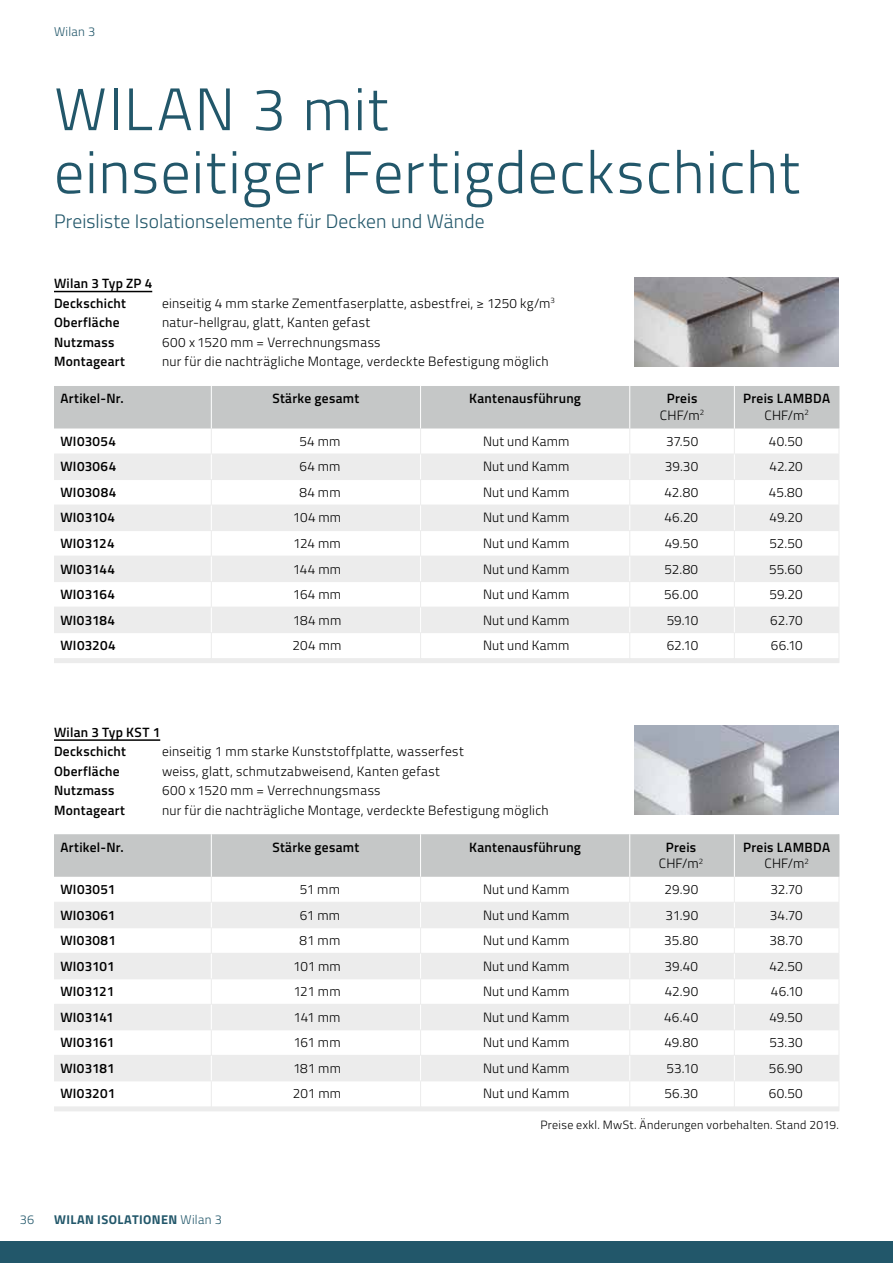
<style>
.page{position:relative;width:893px;height:1263px;background:#fff}
.page>*{position:absolute;margin:0;border:0;box-sizing:border-box;transform-origin:0 0}
.t1{font:300 60px/63px "Titillium Web";letter-spacing:.015em;color:#22576a}
.t2{font:300 19.5px "Titillium Web";letter-spacing:.005em;color:#22576a}
.t3{font:300 13.5px "Titillium Web";letter-spacing:.02em;color:#000}
.t4{font:600 13.5px/16.5px "Titillium Web";letter-spacing:.02em;color:#000;text-align:center}
.t5{font:600 13.5px "Titillium Web";color:#000}
.t6{font:700 12.75px "Titillium Web";letter-spacing:.03em;color:#22576a}
.t7{font:300 12.75px "Titillium Web";letter-spacing:.025em;color:#22576a}
.t8{font:300 12px "Titillium Web";letter-spacing:.025em;color:#000}
.s1{font-weight:300}
</style>
<div class="page">
<div style="left:0;top:1242px;width:893px;height:21px;background:#22576a"></div>
<hr style="left:54px;top:739px;width:106px;height:2px;background:#000">
<hr style="left:54px;top:1110px;width:157px;height:1px;background:#ececec">
<hr style="left:211px;top:1110px;width:210px;height:1px;background:#ececec">
<hr style="left:421px;top:1110px;width:209px;height:1px;background:#ececec">
<hr style="left:630px;top:1110px;width:104px;height:1px;background:#ececec">
<hr style="left:734px;top:1110px;width:105px;height:1px;background:#ececec">
<svg style="left:54px;top:834px;width:786px;height:276px"></svg>
<hr style="left:734px;top:834px;width:1px;height:43px;background:#fff">
<hr style="left:54px;top:291px;width:98px;height:1px;background:#000">
<hr style="left:54px;top:662px;width:157px;height:1px;background:#ececec">
<hr style="left:211px;top:662px;width:210px;height:1px;background:#ececec">
<hr style="left:421px;top:662px;width:209px;height:1px;background:#ececec">
<hr style="left:630px;top:662px;width:104px;height:1px;background:#ececec">
<hr style="left:734px;top:662px;width:105px;height:1px;background:#ececec">
<svg style="left:54px;top:386px;width:786px;height:276px"></svg>
<hr style="left:734px;top:386px;width:1px;height:42px;background:#fff">
<img style="left:635px;top:726px;width:204px;height:88px">
<img style="left:635px;top:277px;width:204px;height:89px">
<p class="t7" style="left:54px;top:22px;width:43px">Wilan 3</p>
<h1 class="t1" style="left:54px;top:75px;width:747px">WILAN 3 mit<br>einseitiger Fertigdeckschicht</h1>
<h2 class="t2" style="left:54px;top:207px;width:432px">Preisliste Isolationselemente für Decken und Wände</h2>
<p class="t4" style="left:54px;top:273px;width:100px;line-height:19.5px;text-align:left">Wilan 3 Typ ZP 4<br>Deckschicht</p>
<p class="t3" style="left:162px;top:293px;width:394px">einseitig 4 mm starke Zementfaserplatte, asbestfrei, ≥ 1250 kg/m<sup>3</sup></p>
<p class="t4" style="left:54px;top:313px;width:67px">Oberfläche</p>
<p class="t3" style="left:162px;top:312px;width:210px">natur-hellgrau, glatt, Kanten gefast</p>
<p class="t4" style="left:54px;top:333px;width:62px">Nutzmass</p>
<p class="t3" style="left:162px;top:332px;width:220px">600 x 1520 mm = Verrechnungsmass</p>
<p class="t4" style="left:54px;top:352px;width:73px">Montageart</p>
<p class="t3" style="left:162px;top:351px;width:388px">nur für die nachträgliche Montage, verdeckte Befestigung möglich</p>
<p class="t4" style="left:60px;top:390px;width:65px">Artikel-Nr.</p>
<p class="t4" style="left:273px;top:390px;width:88px">Stärke gesamt</p>
<p class="t4" style="left:469px;top:390px;width:113px">Kantenausführung</p>
<p class="t4" style="left:660px;top:390px;width:46px">Preis<br><span class="s1">CHF/m</span><sup>2</sup></p>
<p class="t4" style="left:743px;top:390px;width:89px">Preis LAMBDA<br><span class="s1">CHF/m</span><sup>2</sup></p>
<p class="t4" style="left:60px;top:432px;width:57px">WI03054</p>
<p class="t3" style="left:299px;top:431px;width:43px">54 mm</p>
<p class="t3" style="left:483px;top:431px;width:88px">Nut und Kamm</p>
<p class="t3" style="left:666px;top:431px;width:34px">37.50</p>
<p class="t3" style="left:769px;top:431px;width:35px">40.50</p>
<p class="t4" style="left:60px;top:458px;width:57px">WI03064</p>
<p class="t3" style="left:299px;top:457px;width:43px">64 mm</p>
<p class="t3" style="left:483px;top:457px;width:88px">Nut und Kamm</p>
<p class="t3" style="left:665px;top:457px;width:35px">39.30</p>
<p class="t3" style="left:770px;top:457px;width:35px">42.20</p>
<p class="t4" style="left:60px;top:483px;width:57px">WI03084</p>
<p class="t3" style="left:299px;top:482px;width:43px">84 mm</p>
<p class="t3" style="left:483px;top:482px;width:88px">Nut und Kamm</p>
<p class="t3" style="left:664px;top:482px;width:35px">42.80</p>
<p class="t3" style="left:769px;top:482px;width:35px">45.80</p>
<p class="t4" style="left:60px;top:509px;width:56px">WI03104</p>
<p class="t3" style="left:293px;top:508px;width:50px">104 mm</p>
<p class="t3" style="left:483px;top:508px;width:88px">Nut und Kamm</p>
<p class="t3" style="left:664px;top:508px;width:35px">46.20</p>
<p class="t3" style="left:770px;top:508px;width:35px">49.20</p>
<p class="t4" style="left:60px;top:534px;width:56px">WI03124</p>
<p class="t3" style="left:293px;top:533px;width:49px">124 mm</p>
<p class="t3" style="left:483px;top:533px;width:88px">Nut und Kamm</p>
<p class="t3" style="left:665px;top:533px;width:35px">49.50</p>
<p class="t3" style="left:769px;top:533px;width:35px">52.50</p>
<p class="t4" style="left:60px;top:560px;width:56px">WI03144</p>
<p class="t3" style="left:293px;top:559px;width:50px">144 mm</p>
<p class="t3" style="left:483px;top:559px;width:88px">Nut und Kamm</p>
<p class="t3" style="left:664px;top:559px;width:35px">52.80</p>
<p class="t3" style="left:769px;top:559px;width:35px">55.60</p>
<p class="t4" style="left:60px;top:585px;width:56px">WI03164</p>
<p class="t3" style="left:293px;top:584px;width:50px">164 mm</p>
<p class="t3" style="left:483px;top:584px;width:88px">Nut und Kamm</p>
<p class="t3" style="left:664px;top:584px;width:36px">56.00</p>
<p class="t3" style="left:769px;top:584px;width:35px">59.20</p>
<p class="t4" style="left:60px;top:611px;width:56px">WI03184</p>
<p class="t3" style="left:293px;top:610px;width:50px">184 mm</p>
<p class="t3" style="left:483px;top:610px;width:88px">Nut und Kamm</p>
<p class="t3" style="left:667px;top:610px;width:33px">59.10</p>
<p class="t3" style="left:770px;top:610px;width:34px">62.70</p>
<p class="t4" style="left:60px;top:636px;width:57px">WI03204</p>
<p class="t3" style="left:293px;top:635px;width:50px">204 mm</p>
<p class="t3" style="left:483px;top:635px;width:88px">Nut und Kamm</p>
<p class="t3" style="left:667px;top:635px;width:33px">62.10</p>
<p class="t3" style="left:771px;top:635px;width:34px">66.10</p>
<p class="t4" style="left:54px;top:721px;width:108px;line-height:19.5px;text-align:left">Wilan 3 Typ KST 1<br>Deckschicht</p>
<p class="t3" style="left:162px;top:741px;width:303px">einseitig 1 mm starke Kunststoffplatte, wasserfest</p>
<p class="t4" style="left:54px;top:762px;width:67px">Oberfläche</p>
<p class="t3" style="left:162px;top:761px;width:279px">weiss, glatt, schmutzabweisend, Kanten gefast</p>
<p class="t4" style="left:54px;top:781px;width:62px">Nutzmass</p>
<p class="t3" style="left:162px;top:780px;width:220px">600 x 1520 mm = Verrechnungsmass</p>
<p class="t4" style="left:54px;top:801px;width:73px">Montageart</p>
<p class="t3" style="left:162px;top:800px;width:388px">nur für die nachträgliche Montage, verdeckte Befestigung möglich</p>
<p class="t4" style="left:60px;top:838px;width:65px">Artikel-Nr.</p>
<p class="t4" style="left:273px;top:838px;width:88px">Stärke gesamt</p>
<p class="t4" style="left:469px;top:838px;width:113px">Kantenausführung</p>
<p class="t4" style="left:659px;top:838px;width:46px">Preis<br><span class="s1">CHF/m</span><sup>2</sup></p>
<p class="t4" style="left:743px;top:838px;width:89px">Preis LAMBDA<br><span class="s1">CHF/m</span><sup>2</sup></p>
<p class="t4" style="left:60px;top:880px;width:56px">WI03051</p>
<p class="t3" style="left:300px;top:880px;width:42px">51 mm</p>
<p class="t3" style="left:483px;top:880px;width:88px">Nut und Kamm</p>
<p class="t3" style="left:665px;top:880px;width:35px">29.90</p>
<p class="t3" style="left:770px;top:880px;width:34px">32.70</p>
<p class="t4" style="left:60px;top:906px;width:57px">WI03061</p>
<p class="t3" style="left:300px;top:905px;width:42px">61 mm</p>
<p class="t3" style="left:483px;top:905px;width:88px">Nut und Kamm</p>
<p class="t3" style="left:665px;top:905px;width:34px">31.90</p>
<p class="t3" style="left:770px;top:905px;width:35px">34.70</p>
<p class="t4" style="left:60px;top:931px;width:57px">WI03081</p>
<p class="t3" style="left:300px;top:931px;width:42px">81 mm</p>
<p class="t3" style="left:483px;top:931px;width:88px">Nut und Kamm</p>
<p class="t3" style="left:664px;top:931px;width:35px">35.80</p>
<p class="t3" style="left:770px;top:931px;width:35px">38.70</p>
<p class="t4" style="left:60px;top:957px;width:56px">WI03101</p>
<p class="t3" style="left:293px;top:956px;width:49px">101 mm</p>
<p class="t3" style="left:483px;top:956px;width:88px">Nut und Kamm</p>
<p class="t3" style="left:664px;top:956px;width:35px">39.40</p>
<p class="t3" style="left:769px;top:956px;width:35px">42.50</p>
<p class="t5" style="left:60px;top:981px;width:55px">WI03121</p>
<p class="t3" style="left:293px;top:982px;width:49px">121 mm</p>
<p class="t3" style="left:483px;top:982px;width:88px">Nut und Kamm</p>
<p class="t3" style="left:665px;top:982px;width:35px">42.90</p>
<p class="t3" style="left:771px;top:982px;width:34px">46.10</p>
<p class="t5" style="left:60px;top:1007px;width:55px">WI03141</p>
<p class="t3" style="left:294px;top:1007px;width:48px">141 mm</p>
<p class="t3" style="left:483px;top:1007px;width:88px">Nut und Kamm</p>
<p class="t3" style="left:664px;top:1007px;width:36px">46.40</p>
<p class="t3" style="left:769px;top:1007px;width:35px">49.50</p>
<p class="t5" style="left:60px;top:1032px;width:56px">WI03161</p>
<p class="t3" style="left:293px;top:1033px;width:49px">161 mm</p>
<p class="t3" style="left:483px;top:1033px;width:88px">Nut und Kamm</p>
<p class="t3" style="left:664px;top:1033px;width:35px">49.80</p>
<p class="t3" style="left:769px;top:1033px;width:35px">53.30</p>
<p class="t4" style="left:60px;top:1059px;width:56px">WI03181</p>
<p class="t3" style="left:293px;top:1058px;width:49px">181 mm</p>
<p class="t3" style="left:483px;top:1058px;width:88px">Nut und Kamm</p>
<p class="t3" style="left:667px;top:1058px;width:33px">53.10</p>
<p class="t3" style="left:769px;top:1058px;width:35px">56.90</p>
<p class="t4" style="left:60px;top:1085px;width:56px">WI03201</p>
<p class="t3" style="left:293px;top:1084px;width:50px">201 mm</p>
<p class="t3" style="left:483px;top:1084px;width:88px">Nut und Kamm</p>
<p class="t3" style="left:664px;top:1084px;width:35px">56.30</p>
<p class="t3" style="left:769px;top:1084px;width:35px">60.50</p>
<p class="t8" style="left:540px;top:1116px;width:300px">Preise exkl. MwSt. Änderungen vorbehalten. Stand 2019.</p>
<p class="t7" style="left:20px;top:1210px;width:16px">36</p>
<p class="t6" style="left:54px;top:1210px;width:169px">WILAN ISOLATIONEN <span class="s1">Wilan 3</span></p>
</div>
